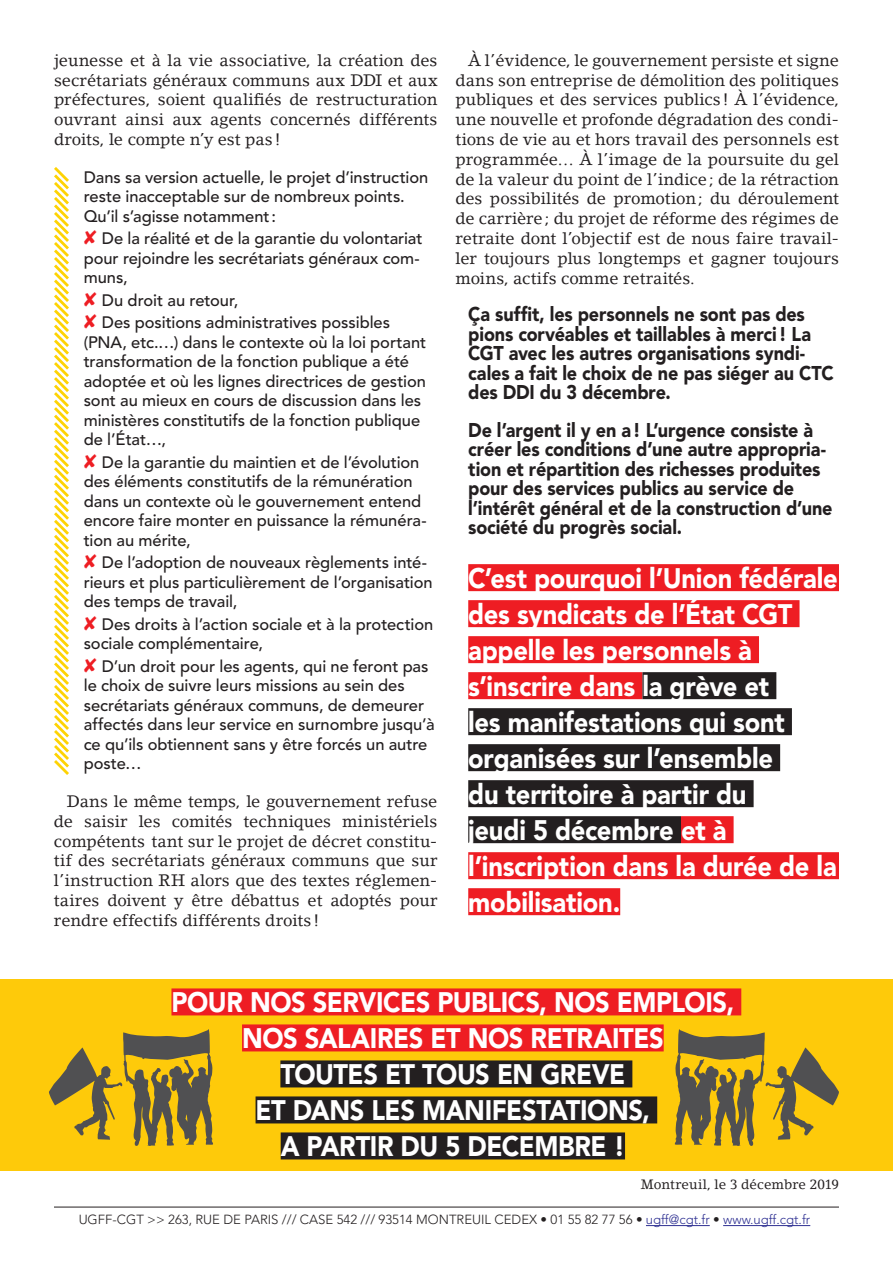
<style>
.page{position:relative;width:893px;height:1263px;background:#fff}
.page>*{position:absolute;margin:0;border:0;box-sizing:border-box;transform-origin:0 0}
.t1{font:900 28.05px/36px "Avenir LT Std";letter-spacing:-.01em;color:#fff;scale:.91 1}
.t2{font:900 19.8px/19.5px "Avenir LT Std";letter-spacing:-.005em;color:#231f20;scale:.91 1}
.t3{font:500 16.5px/19.5px "Avenir LT Std";letter-spacing:-.005em;color:#231f20}
.t4{font:16.5px/19.8px "Lino Letter Std";letter-spacing:-.005em;color:#231f20;text-align:justify}
.t5{font:13.5px "Lino Letter Std";letter-spacing:.005em;color:#231f20}
.t6{font:300 13.2px "Avenir LT Std";color:#231f20}
.s1{color:#ee1d23}
.s2{color:#2e3092}
</style>
<div class="page">
<div style="left:468px;top:564px;width:371px;height:27px;background:#ee1d23"></div>
<div style="left:468px;top:600px;width:331px;height:27px;background:#ee1d23"></div>
<div style="left:468px;top:636px;width:291px;height:27px;background:#ee1d23"></div>
<div style="left:468px;top:672px;width:174px;height:27px;background:#ee1d23"></div>
<div style="left:642px;top:672px;width:134px;height:27px;background:#231f20"></div>
<div style="left:468px;top:708px;width:324px;height:27px;background:#231f20"></div>
<div style="left:468px;top:744px;width:312px;height:27px;background:#231f20"></div>
<div style="left:468px;top:780px;width:286px;height:27px;background:#231f20"></div>
<div style="left:468px;top:816px;width:213px;height:27px;background:#231f20"></div>
<div style="left:681px;top:816px;width:53px;height:27px;background:#ee1d23"></div>
<div style="left:468px;top:852px;width:371px;height:27px;background:#ee1d23"></div>
<div style="left:468px;top:888px;width:152px;height:27px;background:#ee1d23"></div>
<hr style="left:646px;top:1225px;width:64px;height:1px;background:#2e3092">
<hr style="left:723px;top:1225px;width:87px;height:1px;background:#2e3092">
<hr style="left:54px;top:1207px;width:785px;height:1px;background:#231f20">
<svg style="left:54px;top:167px;width:15px;height:608px"></svg>
<div style="left:0;top:979px;width:893px;height:191px;background:#feca0a"></div>
<div style="left:171px;top:988px;width:570px;height:27px;background:#ee1d23"></div>
<div style="left:242px;top:1024px;width:422px;height:27px;background:#ee1d23"></div>
<div style="left:280px;top:1060px;width:352px;height:27px;background:#231f20"></div>
<div style="left:256px;top:1096px;width:401px;height:27px;background:#231f20"></div>
<div style="left:281px;top:1132px;width:344px;height:27px;background:#231f20"></div>
<svg style="left:49px;top:1029px;width:164px;height:117px"></svg>
<svg style="left:675px;top:1029px;width:164px;height:117px"></svg>
<p class="t4" style="left:54px;top:50px;width:385px">jeunesse et à la vie associative, la création des secrétariats généraux communs aux DDI et aux préfectures, soient qualifiés de restructuration ouvrant ainsi aux agents concernés différents droits, le compte n’y est pas !</p>
<p class="t3" style="left:84px;top:167px;width:346px">Dans sa version actuelle, le projet d’instruction reste inacceptable sur de nombreux points.<br>Qu’il s’agisse notamment:</p>
<p class="t3" style="left:84px;top:229px;width:340px"><span class="s1">✘</span> De la réalité et de la garantie du volontariat pour rejoindre les secrétariats généraux com&shy;muns,</p>
<p class="t3" style="left:84px;top:289px;width:308px;line-height:22.5px"><span class="s1">✘</span> Du droit au retour,<br><span class="s1">✘</span> Des positions administratives possibles</p>
<p class="t3" style="left:84px;top:332px;width:344px">(PNA, etc.…) dans le contexte où la loi portant transformation de la fonction publique a été adoptée et où les lignes directrices de gestion sont au mieux en cours de discussion dans les ministères constitutifs de la fonction publique de l’État…,</p>
<p class="t3" style="left:84px;top:452px;width:344px"><span class="s1">✘</span> De la garantie du maintien et de l’évolution des éléments constitutifs de la rémunération dans un contexte où le gouvernement entend encore faire monter en puissance la rémunéra&shy;tion au mérite,</p>
<p class="t3" style="left:84px;top:553px;width:350px"><span class="s1">✘</span> De l’adoption de nouveaux règlements inté&shy;rieurs et plus particulièrement de l’organisation des temps de travail,</p>
<p class="t3" style="left:84px;top:614px;width:351px"><span class="s1">✘</span> Des droits à l’action sociale et à la protection sociale complémentaire,</p>
<p class="t3" style="left:84px;top:656px;width:352px"><span class="s1">✘</span> D’un droit pour les agents, qui ne feront pas le choix de suivre leurs missions au sein des secrétariats généraux communs, de demeurer affectés dans leur service en surnombre jusqu’à ce qu’ils obtiennent sans y être forcés un autre poste…</p>
<p class="t4" style="left:54px;top:791px;width:385px;text-indent:13px">Dans le même temps, le gouvernement refuse de saisir les comités techniques ministériels compétents tant sur le projet de décret constitu&shy;tif des secrétariats généraux communs que sur l’instruction RH alors que des textes réglemen&shy;taires doivent y être débattus et adoptés pour rendre effectifs différents droits !</p>
<p class="t4" style="left:455px;top:50px;width:385px;text-indent:13px">À l’évidence, le gouvernement persiste et signe dans son entreprise de démolition des politiques publiques et des services publics ! À l’évidence, une nouvelle et profonde dégradation des condi&shy;tions de vie au et hors travail des personnels est programmée… À l’image de la poursuite du gel de la valeur du point de l’indice; de la rétraction des possibilités de promotion; du déroulement de carrière; du projet de réforme des régimes de retraite dont l’objectif est de nous faire travail&shy;ler toujours plus longtemps et gagner toujours moins, actifs comme retraités.</p>
<p class="t2" style="left:468px;top:304px;width:403px">Ça suffit, les personnels ne sont pas des pions corvéables et taillables à merci! La CGT avec les autres organisations syndi&shy;cales a fait le choix de ne pas siéger au CTC des DDI du 3 décembre.</p>
<p class="t2" style="left:468px;top:420px;width:402px">De l’argent il y en a! L’urgence consiste à créer les conditions d’une autre appropria&shy;tion et répartition des richesses produites pour des services publics au service de l’intérêt général et de la construction d’une société du progrès social.</p>
<p class="t1" style="left:468px;top:560px;width:408px">C’est pourquoi l’Union fédérale des syndicats de l’État CGT appelle les personnels à s’inscrire dans la grève et<br>les manifestations qui sont organisées sur l’ensemble<br>du territoire à partir du<br>jeudi 5 décembre et à l’inscription dans la durée de la mobilisation.</p>
<h1 class="t1" style="left:171px;top:984px;width:620px;text-align:center">POUR NOS SERVICES PUBLICS, NOS EMPLOIS,<br>NOS SALAIRES ET NOS RETRAITES<br>TOUTES ET TOUS EN GREVE<br>ET DANS LES MANIFESTATIONS,<br>A PARTIR DU 5 DECEMBRE !</h1>
<p class="t5" style="left:641px;top:1176px;width:200px">Montreuil, le 3 décembre 2019</p>
<p class="t6" style="left:79px;top:1212px;width:733px">UGFF-CGT &gt;&gt; 263, RUE DE PARIS /// CASE 542 /// 93514 MONTREUIL CEDEX • 01 55 82 77 56 • <span class="s2">ugff@cgt.fr</span> • <span class="s2">www.ugff.cgt.fr</span></p>
</div>
